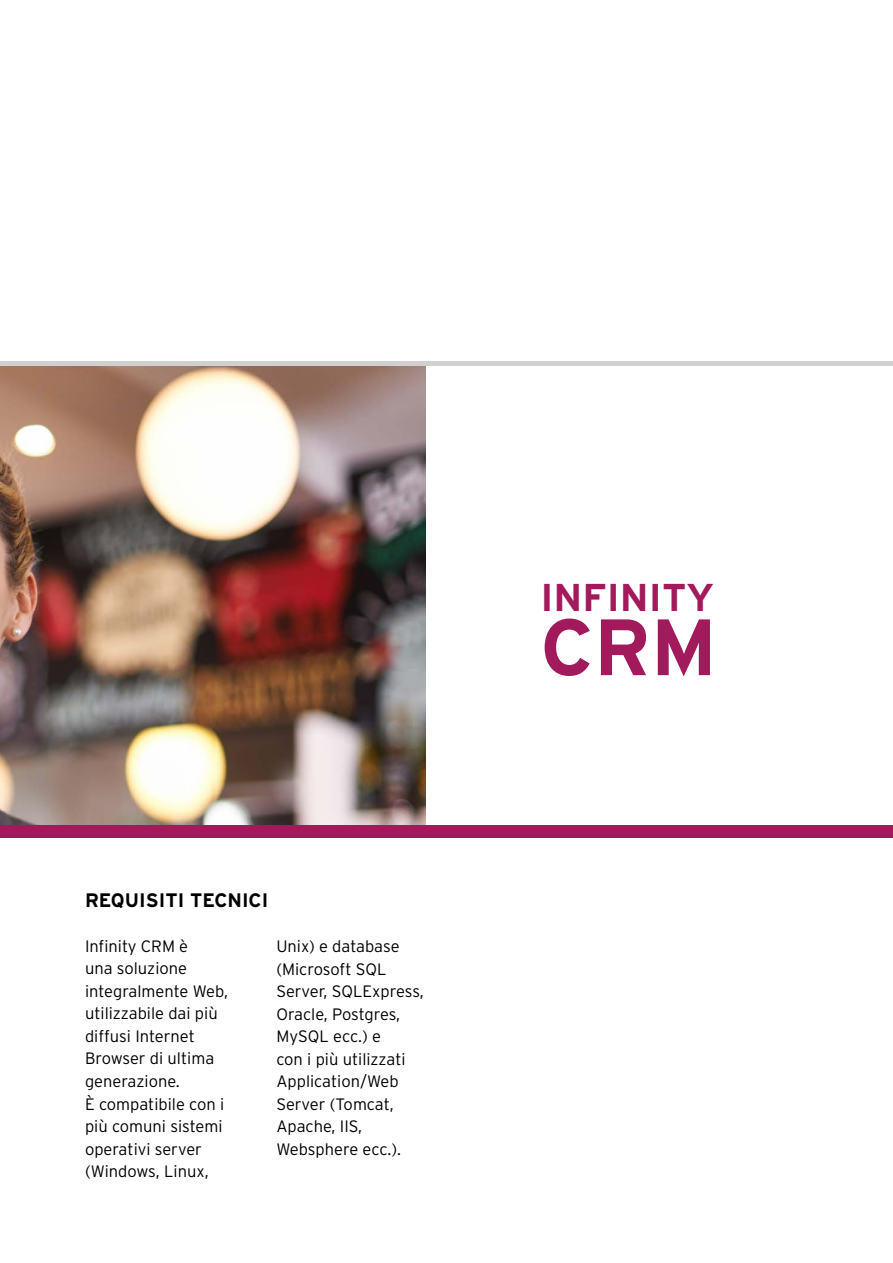
<style>
.page{position:relative;width:893px;height:1263px;background:#fff}
.page>*{position:absolute;margin:0;border:0;box-sizing:border-box;transform-origin:0 0}
.t1{font:700 79.65px "Interstate";color:#a21a5b}
.t2{font:700 38.7px "Interstate";color:#a21a5b}
.t3{font:700 19.5px "Interstate";color:#000}
.t4{font:300 16.5px/22.5px "Interstate";color:#000}
</style>
<div class="page">
<img style="left:0;top:366px;width:425px;height:459px">
<div style="left:0;top:825px;width:893px;height:13px;background:#a21a5b"></div>
<div style="left:0;top:361px;width:893px;height:5px;background:#d0d0d0"></div>
<p class="t3" style="left:85px;top:889px;width:185px">REQUISITI TECNICI</p>
<p class="t4" style="left:85px;top:935px;width:145px">Infinity CRM è<br>una soluzione integralmente Web, utilizzabile dai più diffusi Internet<br>Browser di ultima generazione.<br>È compatibile con i più comuni sistemi operativi server (Windows, Linux,</p>
<p class="t4" style="left:276px;top:935px;width:149px">Unix) e database (Microsoft SQL<br>Server, SQLExpress,<br>Oracle, Postgres,<br>MySQL ecc.) e<br>con i più utilizzati<br>Application/Web<br>Server (Tomcat,<br>Apache, IIS,<br>Websphere ecc.).</p>
<h2 class="t2" style="left:540px;top:576px;width:175px">INFINITY</h2>
<h1 class="t1" style="left:540px;top:603px;width:178px">CRM</h1>
</div>
